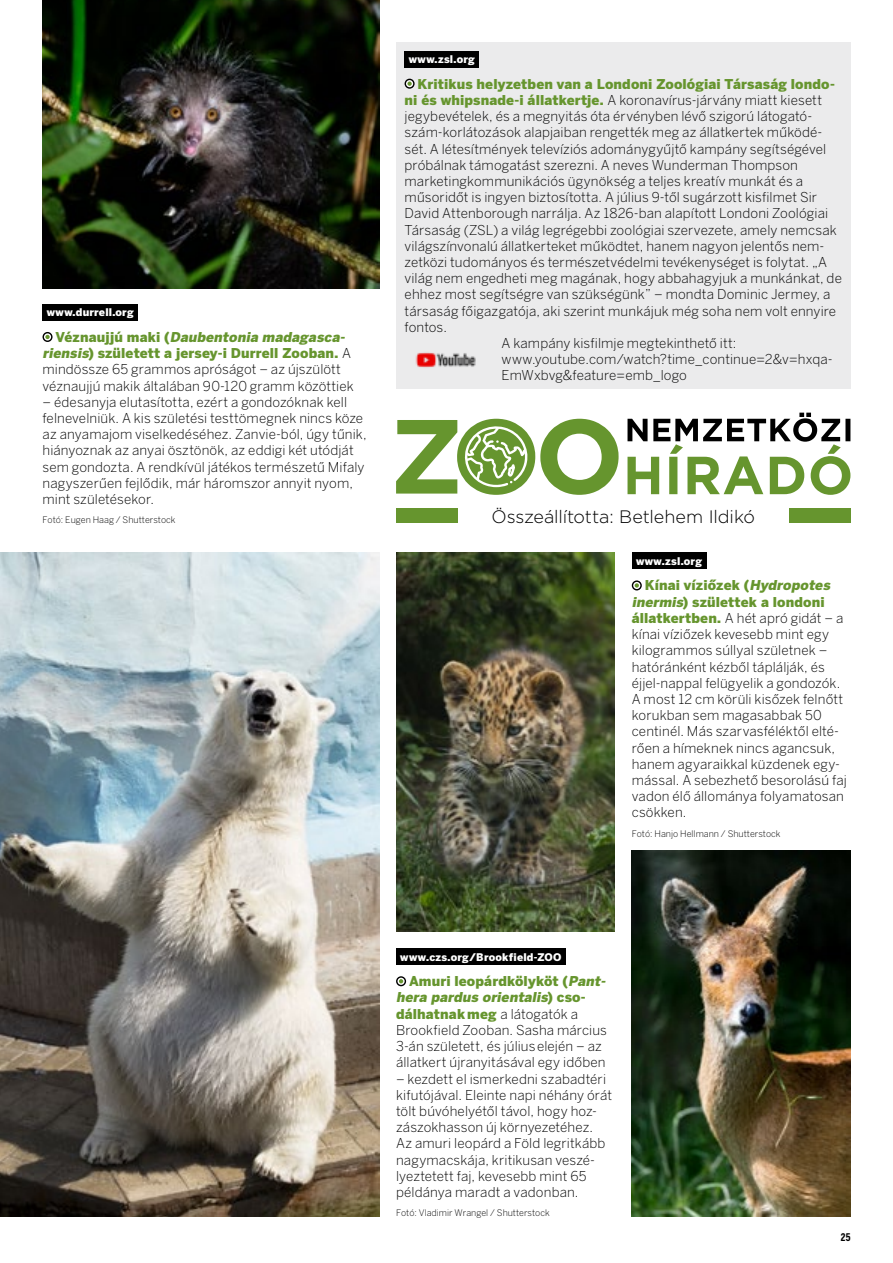
<style>
.page{position:relative;width:893px;height:1263px;background:#fff}
.page>*{position:absolute;margin:0;border:0;box-sizing:border-box;transform-origin:0 0}
.t1{font:300 18px "Gotham";letter-spacing:-.005em;color:#000}
.t2{font:300 13.5px/16.2px "Benton Sans";letter-spacing:.01em;color:#000}
.t3{font:900 13.5px "Benton Sans";letter-spacing:.01em;color:#66952e}
.t4{font:900 10.5px "Benton Sans";letter-spacing:.02em;color:#fff}
.t5{font:700 10.5px "Benton Sans Comp";color:#000}
.t6{font:300 9px "Benton Sans";color:#000}
.s1{font-weight:900;color:#66952e}
.s2{font-weight:900;font-style:italic;color:#66952e}
</style>
<div class="page">
<svg style="left:627px;top:413px;width:223px;height:82px"></svg>
<svg style="left:396px;top:419px;width:223px;height:76px"></svg>
<div style="left:396px;top:508px;width:61px;height:15px;background:#66952e"></div>
<div style="left:789px;top:508px;width:61px;height:15px;background:#66952e"></div>
<svg style="left:396px;top:976px;width:10px;height:10px"></svg>
<svg style="left:397px;top:978px;width:8px;height:7px"></svg>
<svg style="left:399px;top:979px;width:4px;height:4px"></svg>
<svg style="left:43px;top:332px;width:10px;height:10px"></svg>
<svg style="left:44px;top:333px;width:7px;height:8px"></svg>
<svg style="left:45px;top:335px;width:5px;height:4px"></svg>
<div style="left:43px;top:304px;width:95px;height:17px;background:#000"></div>
<svg style="left:632px;top:580px;width:10px;height:10px"></svg>
<svg style="left:633px;top:582px;width:7px;height:7px"></svg>
<svg style="left:635px;top:583px;width:4px;height:5px"></svg>
<div style="left:632px;top:553px;width:74px;height:16px;background:#000"></div>
<div style="left:396px;top:949px;width:170px;height:16px;background:#000"></div>
<img style="left:43px;top:0;width:336px;height:289px">
<img style="left:0;top:553px;width:379px;height:663px">
<img style="left:632px;top:851px;width:218px;height:365px">
<img style="left:396px;top:553px;width:219px;height:378px">
<div style="left:396px;top:43px;width:454px;height:346px;background:#ebebec"></div>
<svg style="left:405px;top:79px;width:10px;height:10px"></svg>
<svg style="left:406px;top:80px;width:7px;height:7px"></svg>
<svg style="left:407px;top:82px;width:5px;height:4px"></svg>
<div style="left:405px;top:51px;width:74px;height:16px;background:#000"></div>
<img style="left:415px;top:352px;width:61px;height:16px">
<p class="t4" style="left:47px;top:306px;width:88px">www.durrell.org</p>
<p class="t2" style="left:43px;top:329px;width:313px;text-indent:13px"><span class="s1">Vé z n a uj j ú m a k i (</span> <span class="s2">Daubentonia madagasca&shy;riensis</span><span class="s1">) született a jersey-i Durrell Zooban.</span> A mindössze 65 grammos apróságot – az újszülött véznaujjú makik általában 90-120 gramm közöttiek</p>
<p class="t2" style="left:43px;top:394px;width:326px">– édesanyja elutasította, ezért a gondozóknak kell felnevelniük. A kis születési testtömegnek nincs köze az anyamajom viselkedéséhez. Zanvie-ból, úgy tűnik, hiányoznak az anyai ösztönök, az eddigi két utódját sem gondozta. A rendkívül játékos természetű Mifaly nagyszerűen fejlődik, már háromszor annyit nyom, mint születésekor.</p>
<p class="t6" style="left:43px;top:515px;width:135px">Fotó: Eugen Haag / Shutterstock</p>
<p class="t4" style="left:409px;top:53px;width:68px">www.zsl.org</p>
<p class="t3" style="left:417px;top:75px;width:419px">Kritikus helyzetben van a Londoni Zoológiai Társaság londo-</p>
<p class="t2" style="left:405px;top:92px;width:419px"><span class="s1">ni és whipsnade-i állatkertje.</span> A koronavírus-járvány miatt kiesett</p>
<p class="t2" style="left:405px;top:108px;width:409px">jegybevételek, és a megnyitás óta érvényben lévő szigorú látogató-</p>
<p class="t2" style="left:405px;top:124px;width:419px">szám-korlátozások alapjaiban rengették meg az állatkertek működé-</p>
<p class="t2" style="left:405px;top:140px;width:423px">sét. A létesítmények televíziós adománygyűjtő kampány segítségével</p>
<p class="t2" style="left:405px;top:157px;width:395px">próbálnak támogatást szerezni. A neves Wunderman Thompson</p>
<p class="t2" style="left:405px;top:173px;width:400px">marketingkommunikációs ügynökség a teljes kreatív munkát és a</p>
<p class="t2" style="left:405px;top:189px;width:414px">műsoridőt is ingyen biztosította. A július 9-től sugárzott kisfilmet Sir</p>
<p class="t2" style="left:405px;top:205px;width:425px">David Attenborough narrálja. Az 1826-ban alapított Londoni Zoológiai</p>
<p class="t2" style="left:405px;top:221px;width:434px">Társaság (ZSL) a világ legrégebbi zoológiai szervezete, amely nemcsak</p>
<p class="t2" style="left:405px;top:238px;width:421px">világszínvonalú állatkerteket működtet, hanem nagyon jelentős nem-</p>
<p class="t2" style="left:405px;top:254px;width:424px">zetközi tudományos és természetvédelmi tevékenységet is folytat. „A</p>
<p class="t2" style="left:405px;top:270px;width:439px">világ nem engedheti meg magának, hogy abbahagyjuk a munkánkat, de</p>
<p class="t2" style="left:405px;top:286px;width:427px">ehhez most segítségre van szükségünk” – mondta Dominic Jermey, a</p>
<p class="t2" style="left:405px;top:302px;width:433px">társaság főigazgatója, aki szerint munkájuk még soha nem volt ennyire</p>
<p class="t2" style="left:405px;top:319px;width:44px">fontos.</p>
<p class="t2" style="left:501px;top:335px;width:236px">A kampány kisfilmje megtekinthető itt:</p>
<p class="t2" style="left:501px;top:351px;width:333px">www.youtube.com/watch?time_continue=2&amp;v=hxqa-</p>
<p class="t2" style="left:501px;top:367px;width:187px">EmWxbvg&amp;feature=emb_logo</p>
<h1 class="t1" style="left:491px;top:507px;width:265px">Összeállította: Betlehem Ildikó</h1>
<p class="t4" style="left:636px;top:555px;width:68px">www.zsl.org</p>
<p class="t2" style="left:632px;top:577px;width:217px;text-indent:13px"><span class="s1">Kínai víziőzek (</span><span class="s2">Hydropotes inermis</span><span class="s1">) születtek a londoni állatkertben.</span> A hét apró gidát – a kínai víziőzek kevesebb mint egy kilogrammos súllyal születnek – hatóránként kézből táplálják, és éjjel-nappal felügyelik a gondozók.<br>A most 12 cm körüli kisőzek felnőtt korukban sem magasabbak 50 centinél. Más szarvasféléktől elté&shy;rően a hímeknek nincs agancsuk, hanem agyaraikkal küzdenek egy&shy;mással. A sebezhető besorolású faj vadon élő állománya folyamatosan csökken.</p>
<p class="t6" style="left:632px;top:828px;width:150px">Fotó: Hanjo Hellmann / Shutterstock</p>
<p class="t4" style="left:400px;top:950px;width:163px">www.czs.org/Brookfield-ZOO</p>
<p class="t2" style="left:396px;top:973px;width:213px;text-indent:13px"><span class="s1">Amuri leopárdkölyköt (</span><span class="s2">Pant&shy;hera pardus orientalis</span><span class="s1">) c s o - dálhatnak meg</span> a látogatók a<br>Brookfield Zooban. Sasha március<br>3-án született, és július elején – az állatkert újranyitásával egy időben</p>
<p class="t2" style="left:396px;top:1070px;width:218px">– kezdett el ismerkedni szabadtéri kifutójával. Eleinte napi néhány órát tölt búvóhelyétől távol, hogy hoz&shy;zászokhasson új környezetéhez.<br>Az amuri leopárd a Föld legritkább nagymacskája, kritikusan veszé&shy;lyeztetett faj, kevesebb mint 65 példánya maradt a vadonban.</p>
<p class="t6" style="left:396px;top:1207px;width:155px">Fotó: Vladimir Wrangel / Shutterstock</p>
<p class="t5" style="left:841px;top:1231px;width:11px">25</p>
</div>
